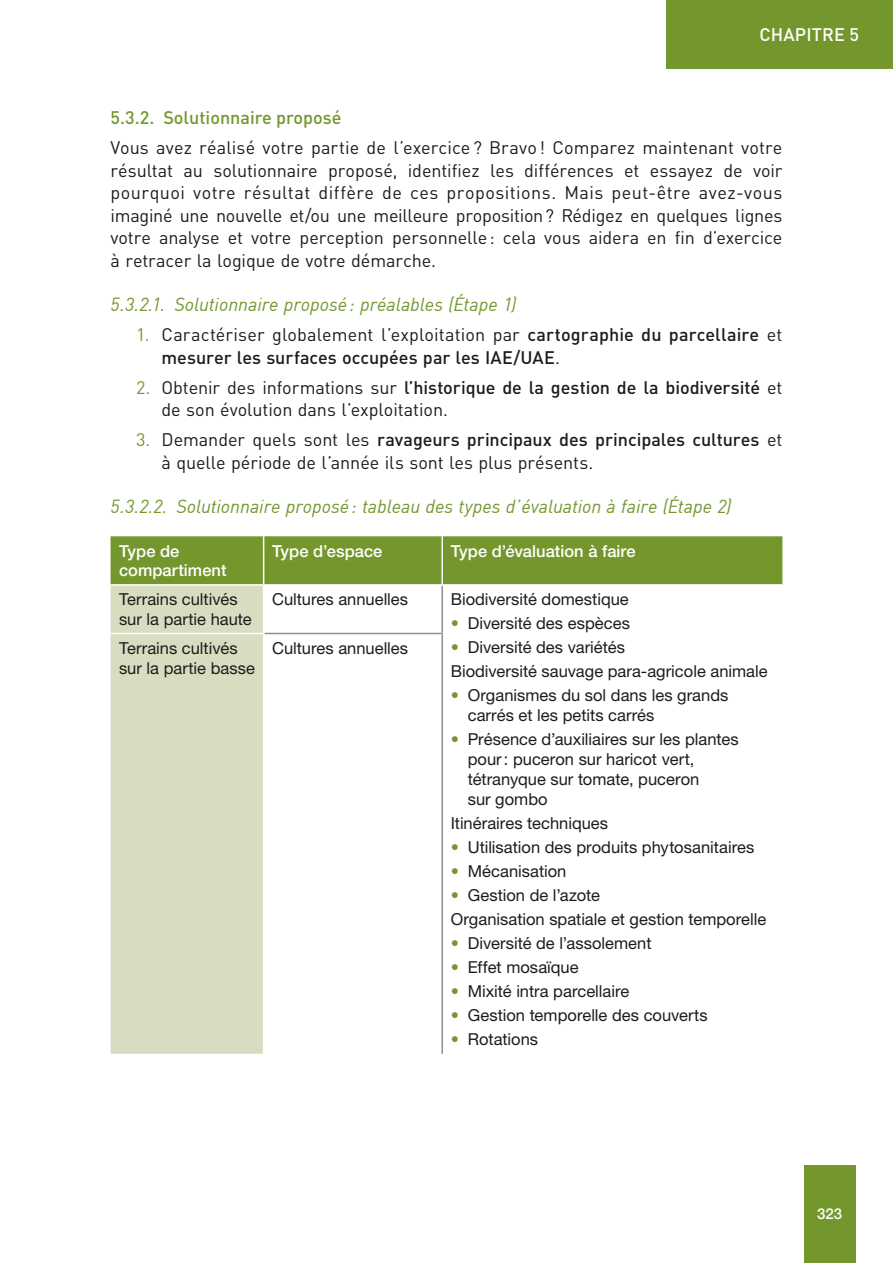
<style>
.page{position:relative;width:893px;height:1263px;background:#fff}
.page>*{position:absolute;margin:0;border:0;box-sizing:border-box;transform-origin:0 0}
.t1{font:italic 18.6px "DIN";letter-spacing:-.005em;color:#74972d}
.t2{font:18px/22.5px "DIN Pro";letter-spacing:-.005em;color:#1c1c1c}
.t3{font:500 18px/22.5px "DIN Pro";color:#1c1c1c}
.t4{font:500 18px "DIN Pro";color:#74972d}
.t5{font:500 18px "DIN Pro";letter-spacing:.01em;color:#fff}
.t6{font:16.5px/19.8px "Helvetica Neue LT Std";color:#1c1c1c}
.t7{font:500 16.5px/19.8px "Helvetica Neue LT Std";letter-spacing:.005em;color:#fff}
.t8{font:500 15px "Helvetica Neue LT Std";color:#fff}
.s1{font-weight:400;color:#74972d}
.s2{font-weight:400}
.s3{color:#74972d}
.s4{font-weight:500}
</style>
<div class="page">
<div style="left:804px;top:1165px;width:51px;height:98px;background:#74972d"></div>
<div style="left:666px;top:0;width:227px;height:68px;background:#74972d"></div>
<div style="left:111px;top:536px;width:671px;height:48px;background:#74972d"></div>
<div style="left:111px;top:586px;width:152px;height:468px;background:#d7ddc0"></div>
<hr style="left:263px;top:536px;width:1px;height:48px;background:#fff">
<hr style="left:441px;top:536px;width:2px;height:48px;background:#fff">
<hr style="left:111px;top:633px;width:152px;height:1px;background:#fff">
<hr style="left:441px;top:586px;width:2px;height:47px;background:#909091">
<hr style="left:264px;top:633px;width:179px;height:1px;background:#909091">
<hr style="left:441px;top:634px;width:2px;height:420px;background:#909091">
<p class="t5" style="left:759px;top:22px;width:101px">CHAPITRE 5</p>
<p class="t4" style="left:111px;top:106px;width:232px">5.3.2. Solutionnaire proposé</p>
<p class="t2" style="left:111px;top:136px;width:673px;text-align:justify">Vous avez réalisé votre partie de l’exercice ? Bravo ! Comparez maintenant votre résultat au solutionnaire proposé, identifiez les différences et essayez de voir pourquoi votre résultat diffère de ces propositions. Mais peut-être avez-vous imaginé une nouvelle et/ou une meilleure proposition? Rédigez en quelques lignes votre analyse et votre perception personnelle: cela vous aidera en fin d’exercice à retracer la logique de votre démarche.</p>
<p class="t1" style="left:111px;top:293px;width:407px">5.3.2.1. Solutionnaire proposé: préalables (Étape 1)</p>
<p class="t3" style="left:162px;top:323px;width:622px;text-indent:-26px"><span class="s1">1.</span> <span class="s2">Caractériser globalement l’exploitation par</span> cartographie du parcellaire <span class="s2">et </span>mesurer les surfaces occupées par les IAE/UAE<span class="s2">.</span></p>
<p class="t2" style="left:162px;top:375px;width:622px;text-indent:-26px"><span class="s3">2.</span> Obtenir des informations sur <span class="s4">l’historique de la gestion de la biodiversité</span> et de son évolution dans l’exploitation.</p>
<p class="t2" style="left:162px;top:428px;width:622px;text-indent:-26px"><span class="s3">3.</span> Demander quels sont les <span class="s4">ravageurs principaux des principales cultures</span> et à quelle période de l’année ils sont les plus présents.</p>
<p class="t1" style="left:111px;top:495px;width:622px">5.3.2.2. Solutionnaire proposé: tableau des types d’évaluation à faire (Étape 2)</p>
<p class="t7" style="left:119px;top:541px;width:109px">Type de compartiment</p>
<p class="t7" style="left:272px;top:541px;width:112px">Type d’espace</p>
<p class="t7" style="left:451px;top:541px;width:186px">Type d’évaluation à faire</p>
<p class="t6" style="left:119px;top:589px;width:134px">Terrains cultivés sur la partie haute</p>
<p class="t6" style="left:272px;top:589px;width:138px">Cultures annuelles</p>
<p class="t6" style="left:451px;top:589px;width:180px">Biodiversité domestique</p>
<p class="t6" style="left:451px;top:613px;width:181px"><span class="s3">•</span> Diversité des espèces</p>
<p class="t6" style="left:451px;top:635px;width:318px;line-height:24px"><span class="s3">•</span> Diversité des variétés<br>Biodiversité sauvage para-agricole animale</p>
<p class="t6" style="left:468px;top:685px;width:262px;text-indent:-17px"><span class="s3">•</span> Organismes du sol dans les grands carrés et les petits carrés</p>
<p class="t6" style="left:468px;top:729px;width:273px;text-indent:-17px"><span class="s3">•</span> Présence d’auxiliaires sur les plantes pour: puceron sur haricot vert, tétranyque sur tomate, puceron<br>sur gombo</p>
<p class="t6" style="left:451px;top:813px;width:159px">Itinéraires techniques</p>
<p class="t6" style="left:451px;top:837px;width:305px"><span class="s3">•</span> Utilisation des produits phytosanitaires</p>
<p class="t6" style="left:451px;top:861px;width:117px"><span class="s3">•</span> Mécanisation</p>
<p class="t6" style="left:451px;top:883px;width:317px;line-height:24px"><span class="s3">•</span> Gestion de l’azote<br>Organisation spatiale et gestion temporelle</p>
<p class="t6" style="left:451px;top:933px;width:202px"><span class="s3">•</span> Diversité de l’assolement</p>
<p class="t6" style="left:451px;top:957px;width:129px"><span class="s3">•</span> Effet mosaïque</p>
<p class="t6" style="left:451px;top:981px;width:180px"><span class="s3">•</span> Mixité intra parcellaire</p>
<p class="t6" style="left:451px;top:1005px;width:259px"><span class="s3">•</span> Gestion temporelle des couverts</p>
<p class="t6" style="left:451px;top:1029px;width:89px"><span class="s3">•</span> Rotations</p>
<p class="t6" style="left:119px;top:638px;width:137px">Terrains cultivés sur la partie basse</p>
<p class="t6" style="left:272px;top:638px;width:138px">Cultures annuelles</p>
<p class="t8" style="left:817px;top:1205px;width:27px">323</p>
</div>
